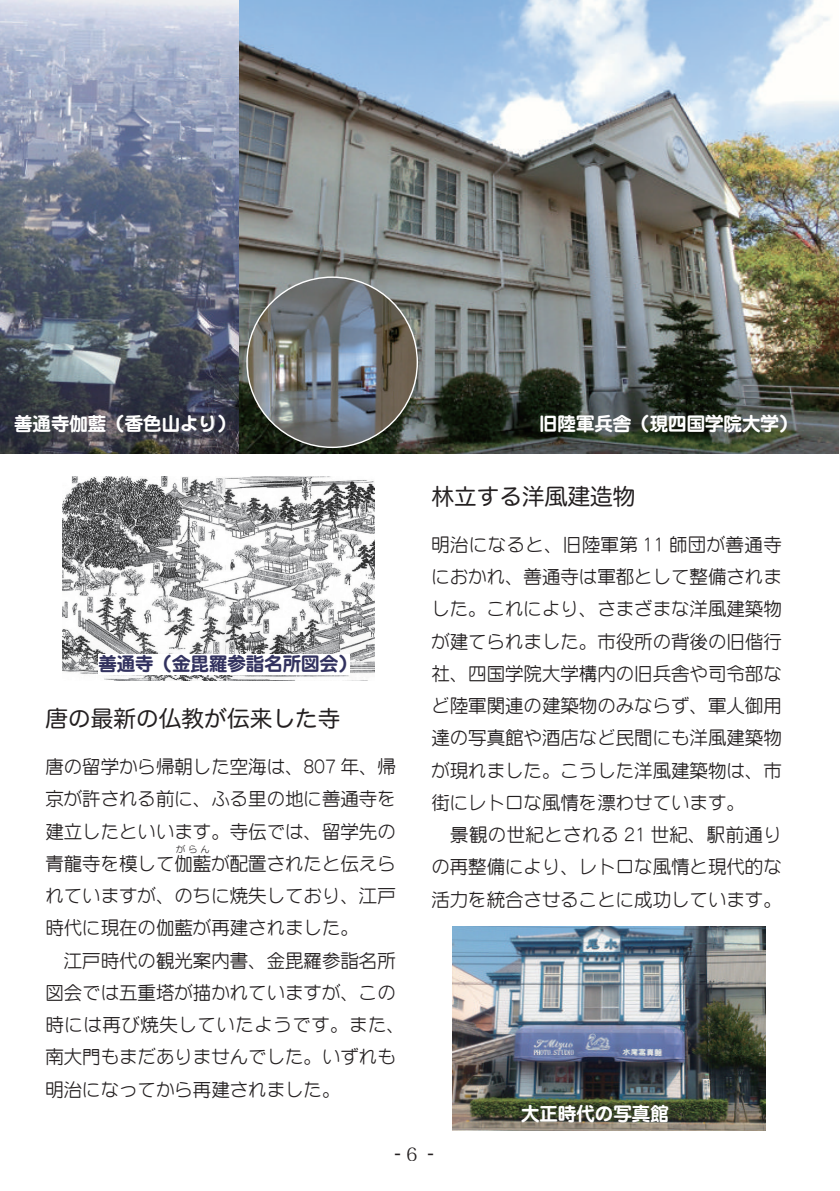
<style>
.page{position:relative;width:840px;height:1191px;background:#fff}
.page>*{position:absolute;margin:0;border:0;box-sizing:border-box;transform-origin:0 0}
.t1{font:22.6px "Hira Maru Pro W4";color:#231f20}
.t2{font:18.4px/32.2px "FGP Maru Gothic Ca L";color:#231f20}
.t3{font:18.4px "FGP Maru Gothic Ca U";color:#fff}
.t4{font:18.4px "FGP Maru Gothic Ca U";color:#32325f}
.t5{font:500 18.4px "Koz Go Pro";color:#231f20}
.t6{font:18.4px "Koz Min Pro";color:#231f20}
.t7{font:9.2px "FGP Maru Gothic Ca L";color:#231f20}
</style>
<div class="page">
<img style="left:0;top:1px;width:838px;height:453px">
<img style="left:62px;top:476px;width:312px;height:204px">
<img style="left:452px;top:926px;width:312px;height:204px">
<div style="left:98px;top:654px;width:251px;height:21px;background:#fff"></div>
<img style="left:247px;top:277px;width:170px;height:170px;border-radius:85px">
<p class="t3" style="left:14px;top:414px;width:223px">善通寺伽藍（香色山より）</p>
<p class="t4" style="left:98px;top:654px;width:259px">善通寺（金毘羅参詣名所図会）</p>
<p class="t1" style="left:45px;top:699px;width:296px">唐の最新の仏教が伝来した寺</p>
<p class="t2" style="left:45px;top:750px;width:352px;text-align:justify">唐の留学から帰朝した空海は、807 年、帰京が許される前に、ふる里の地に善通寺を建立したといいます。寺伝では、留学先の青龍寺を模して伽藍が配置されたと伝えら</p>
<p class="t7" style="left:176px;top:845px;width:35px">がらん</p>
<p class="t2" style="left:45px;top:879px;width:361px">れていますが、のちに焼失しており、江戸時代に現在の伽藍が再建されました。<br>　江戸時代の観光案内書、金毘羅参詣名所図会では五重塔が描かれていますが、この時には再び焼失していたようです。また、南大門もまだありませんでした。いずれも明治になってから再建されました。</p>
<p class="t3" style="left:539px;top:414px;width:259px">旧陸軍兵舎（現四国学院大学）</p>
<p class="t1" style="left:431px;top:476px;width:206px">林立する洋風建造物</p>
<p class="t2" style="left:431px;top:528px;width:352px">明治になると、旧陸軍第 11 師団が善通寺におかれ、善通寺は軍都として整備されました。これにより、さまざまな洋風建築物が建てられました。市役所の背後の旧偕行社、四国学院大学構内の旧兵舎や司令部など陸軍関連の建築物のみならず、軍人御用達の写真館や酒店など民間にも洋風建築物が現れました。こうした洋風建築物は、市街にレトロな風情を漂わせています。<br>　景観の世紀とされる 21 世紀、駅前通りの再整備により、レトロな風情と現代的な活力を統合させることに成功しています。</p>
<p class="t3" style="left:521px;top:1104px;width:149px">大正時代の写真館</p>
<p class="t6" style="left:403px;top:1140px;width:20px">６</p>
<p class="t5" style="left:394px;top:1141px;width:41px">- 　 -</p>
</div>
